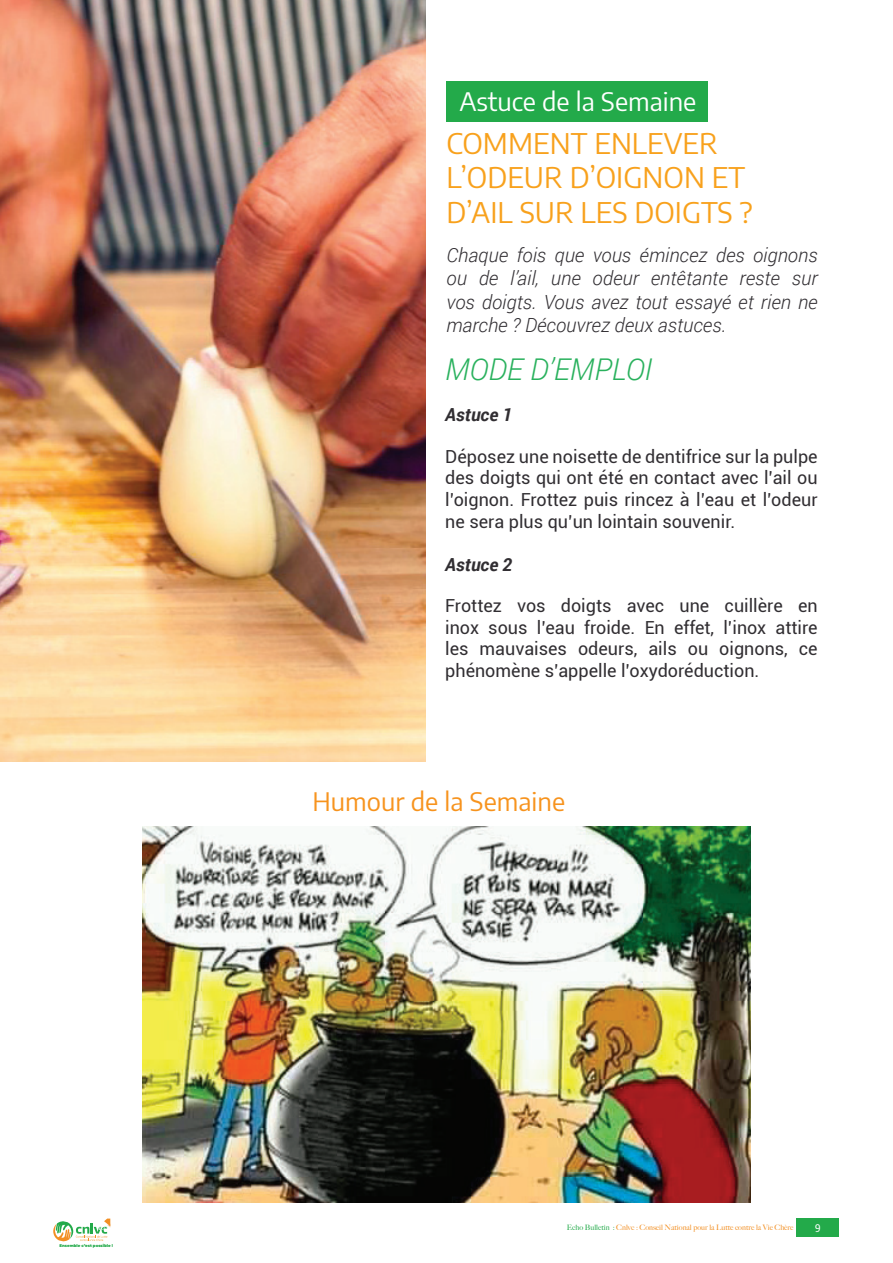
<style>
.page{position:relative;width:893px;height:1263px;background:#fff}
.page>*{position:absolute;margin:0;border:0;box-sizing:border-box;transform-origin:0 0}
.t1{font:italic 300 30px "Roboto";color:#29b15d}
.t2{font:28.5px/34.2px "Encode Sans";color:#f8a11c}
.t3{font:25.5px "Encode Sans";color:#fff}
.t4{font:25.5px "Encode Sans";color:#f7931d}
.t5{font:italic 300 19.5px/23.4px "Roboto";color:#312e32;text-align:justify}
.t6{font:18px/21.6px "Roboto";color:#312e32;text-align:justify}
.t7{font:italic 700 18px "Roboto";color:#312e32}
.t8{font:500 10.5px "Encode Sans Compressed";color:#fff}
.t9{font:500 7.5px "Big Caslon";color:#f28f23}
.t10{font:900 3.9px "Montserrat";color:#23aa4a}
.s1{color:#23aa4a}
</style>
<div class="page">
<div style="left:797px;top:1218px;width:42px;height:19px;background:#23aa4a"></div>
<svg style="left:53px;top:1218px;width:57px;height:24px"></svg>
<img style="left:0;top:0;width:425px;height:762px">
<div style="left:446px;top:81px;width:262px;height:41px;background:#23aa4a"></div>
<img style="left:143px;top:827px;width:607px;height:376px">
<p class="t10" style="left:60px;top:1243px;width:55px">Ensemble c’est possible !</p>
<h3 class="t3" style="left:459px;top:83px;width:239px">Astuce de la Semaine</h3>
<h2 class="t2" style="left:446px;top:125px;width:308px">COMMENT ENLEVER<br>L’ODEUR D’OIGNON ET<br>D’AIL SUR LES DOIGTS ?</h2>
<p class="t5" style="left:446px;top:243px;width:373px">Chaque fois que vous émincez des oignons ou de l’ail, une odeur entêtante reste sur vos doigts. Vous avez tout essayé et rien ne marche ? Découvrez deux astuces.</p>
<h1 class="t1" style="left:445px;top:349px;width:209px">MODE D’EMPLOI</h1>
<p class="t7" style="left:445px;top:402px;width:69px">Astuce 1</p>
<p class="t6" style="left:445px;top:445px;width:374px">Déposez une noisette de dentifrice sur la pulpe des doigts qui ont été en contact avec l’ail ou l’oignon. Frottez puis rincez à l’eau et l’odeur ne sera plus qu’un lointain souvenir.</p>
<p class="t7" style="left:445px;top:552px;width:69px">Astuce 2</p>
<p class="t6" style="left:445px;top:594px;width:374px">Frottez vos doigts avec une cuillère en inox sous l’eau froide. En effet, l’inox attire les mauvaises odeurs, ails ou oignons, ce phénomène s’appelle l’oxydoréduction.</p>
<h3 class="t4" style="left:312px;top:783px;width:254px">Humour de la Semaine</h3>
<p class="t9" style="left:567px;top:1221px;width:228px"><span class="s1">Echo Bulletin :</span> Cnlvc : Conseil National pour la Lutte contre la Vie Chère</p>
<p class="t8" style="left:815px;top:1221px;width:7px">9</p>
</div>
